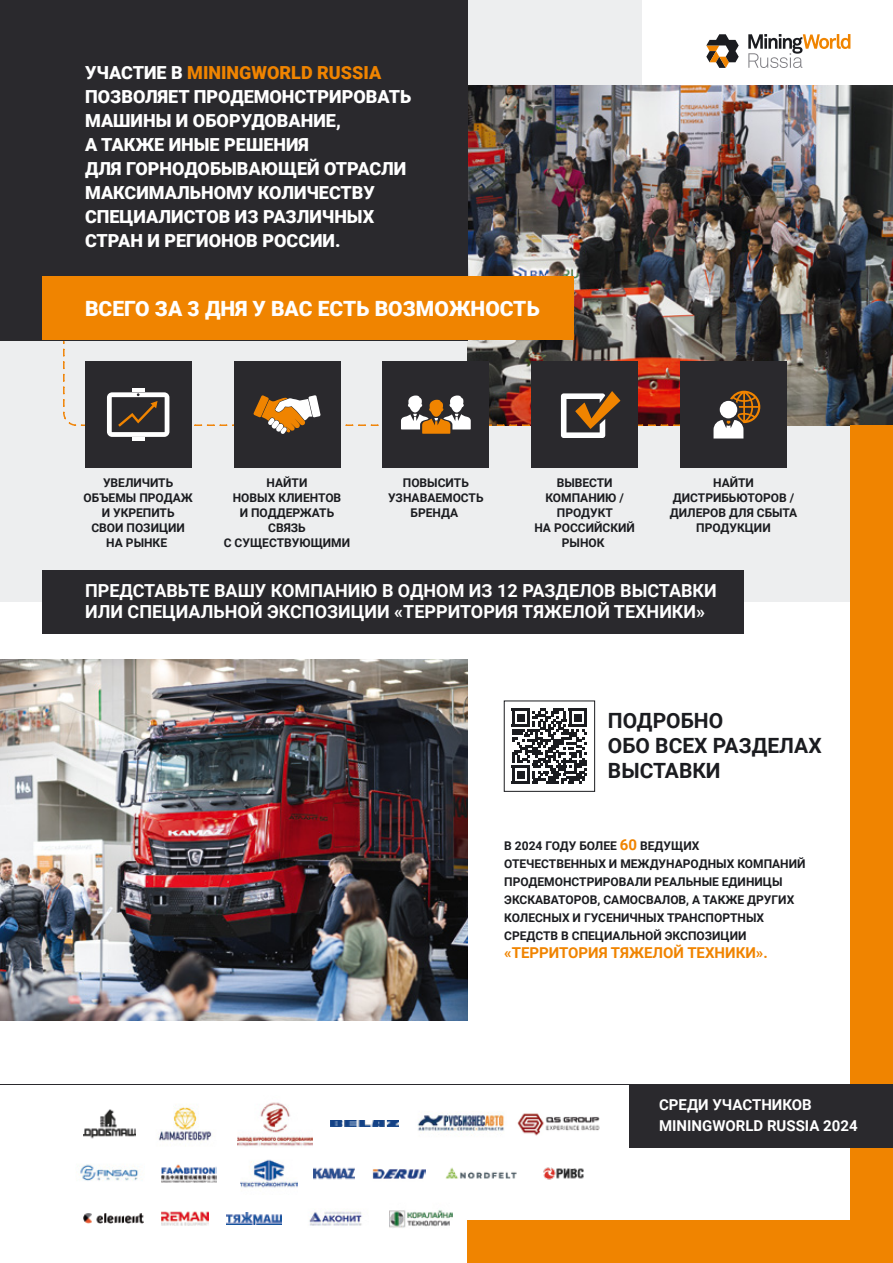
<style>
.page{position:relative;width:893px;height:1263px;background:#fff}
.page>*{position:absolute;margin:0;border:0;box-sizing:border-box;transform-origin:0 0}
.t1{font:700 21px/25.2px "Roboto";color:#1b1c20}
.t2{font:900 21px "Roboto";color:#fff}
.t3{font:900 18px/24px "Roboto";color:#fff}
.t4{font:700 18px/21px "Roboto";color:#fff}
.t5{font:700 15px/21px "Roboto";color:#fff}
.t6{font:700 15px "Roboto";color:#f08400}
.t7{font:700 12px/15px "Roboto";color:#1b1c20;text-align:center}
.s1{color:#f08400}
.s2{font-size:15px;color:#f08400}
</style>
<div class="page">
<div style="left:0;top:85px;width:893px;height:517px;background:#edeeef"></div>
<div style="left:174px;top:0;width:468px;height:340px;background:#edeeef"></div>
<img style="left:468px;top:85px;width:425px;height:340px">
<img style="left:62px;top:204px;width:695px;height:223px">
<img style="left:83px;top:1109px;width:53px;height:30px">
<img style="left:158px;top:1105px;width:54px;height:41px">
<img style="left:237px;top:1102px;width:76px;height:45px">
<img style="left:330px;top:1120px;width:68px;height:7px">
<img style="left:417px;top:1111px;width:87px;height:25px">
<img style="left:517px;top:1113px;width:83px;height:23px">
<img style="left:80px;top:1164px;width:58px;height:17px">
<img style="left:161px;top:1164px;width:55px;height:19px">
<img style="left:241px;top:1159px;width:57px;height:29px">
<img style="left:314px;top:1167px;width:41px;height:13px">
<img style="left:373px;top:1169px;width:53px;height:10px">
<img style="left:445px;top:1167px;width:72px;height:12px">
<img style="left:543px;top:1167px;width:41px;height:13px">
<img style="left:84px;top:1213px;width:59px;height:11px">
<img style="left:161px;top:1211px;width:47px;height:15px">
<img style="left:226px;top:1213px;width:56px;height:11px">
<img style="left:309px;top:1211px;width:53px;height:15px">
<img style="left:389px;top:1210px;width:64px;height:18px">
<div style="left:850px;top:425px;width:43px;height:838px;background:#f08400"></div>
<div style="left:0;top:0;width:468px;height:340px;background:#2a292d"></div>
<svg style="left:748px;top:34px;width:102px;height:34px"></svg>
<svg style="left:706px;top:34px;width:33px;height:34px"></svg>
<div style="left:85px;top:361px;width:106px;height:107px;background:#2a292d"></div>
<hr style="left:132px;top:388px;width:12px;height:4px;background:#fff">
<svg style="left:107px;top:392px;width:62px;height:49px"></svg>
<div style="left:383px;top:361px;width:106px;height:107px;background:#2a292d"></div>
<svg style="left:401px;top:395px;width:70px;height:39px"></svg>
<div style="left:234px;top:361px;width:106px;height:107px;background:#2a292d"></div>
<div style="left:531px;top:361px;width:107px;height:107px;background:#2a292d"></div>
<div style="left:680px;top:361px;width:107px;height:107px;background:#2a292d"></div>
<svg style="left:253px;top:395px;width:68px;height:39px"></svg>
<div style="left:468px;top:1220px;width:425px;height:43px;background:#f08400"></div>
<div style="left:43px;top:276px;width:531px;height:64px;background:#f08400"></div>
<img style="left:0;top:659px;width:468px;height:361px">
<div style="left:629px;top:1084px;width:264px;height:64px;background:#2a292d"></div>
<hr style="left:0;top:1084px;width:629px;height:1px;background:#2a292d">
<div style="left:43px;top:570px;width:701px;height:64px;background:#2a292d"></div>
<div style="left:504px;top:701px;width:91px;height:90px;background:#fff;border:1px solid #1b1c20"></div>
<svg style="left:512px;top:709px;width:75px;height:75px"></svg>
<svg style="left:713px;top:391px;width:47px;height:47px"></svg>
<svg style="left:561px;top:391px;width:59px;height:47px"></svg>
<h2 class="t3" style="left:85px;top:60px;width:328px">УЧАСТИЕ В <span class="s1">MININGWORLD RUSSIA<br></span>ПОЗВОЛЯЕТ ПРОДЕМОНСТРИРОВАТЬ<br>МАШИНЫ И ОБОРУДОВАНИЕ,<br>А ТАКЖЕ ИНЫЕ РЕШЕНИЯ<br>ДЛЯ ГОРНОДОБЫВАЮЩЕЙ ОТРАСЛИ<br>МАКСИМАЛЬНОМУ КОЛИЧЕСТВУ<br>СПЕЦИАЛИСТОВ ИЗ РАЗЛИЧНЫХ<br>СТРАН И РЕГИОНОВ РОССИИ.</h2>
<h1 class="t2" style="left:85px;top:294px;width:456px">ВСЕГО ЗА 3 ДНЯ У ВАС ЕСТЬ ВОЗМОЖНОСТЬ</h1>
<p class="t7" style="left:224px;top:475px;width:128px">НАЙТИ<br>НОВЫХ КЛИЕНТОВ<br>И ПОДДЕРЖАТЬ<br>СВЯЗЬ<br>С СУЩЕСТВУЮЩИМИ</p>
<p class="t7" style="left:534px;top:474px;width:102px">ВЫВЕСТИ<br>КОМПАНИЮ /<br>ПРОДУКТ<br>НА РОССИЙСКИЙ<br>РЫНОК</p>
<p class="t7" style="left:670px;top:475px;width:129px">НАЙТИ<br>ДИСТРИБЬЮТОРОВ /<br>ДИЛЕРОВ ДЛЯ СБЫТА<br>ПРОДУКЦИИ</p>
<p class="t7" style="left:84px;top:474px;width:111px">УВЕЛИЧИТЬ<br>ОБЪЕМЫ ПРОДАЖ<br>И УКРЕПИТЬ<br>СВОИ ПОЗИЦИИ<br>НА РЫНКЕ</p>
<p class="t7" style="left:388px;top:474px;width:97px">ПОВЫСИТЬ<br>УЗНАВАЕМОСТЬ<br>БРЕНДА</p>
<h2 class="t4" style="left:85px;top:579px;width:633px">ПРЕДСТАВЬТЕ ВАШУ КОМПАНИЮ В ОДНОМ ИЗ 12 РАЗДЕЛОВ ВЫСТАВКИ<br>ИЛИ СПЕЦИАЛЬНОЙ ЭКСПОЗИЦИИ «ТЕРРИТОРИЯ ТЯЖЕЛОЙ ТЕХНИКИ»</h2>
<h1 class="t1" style="left:608px;top:707px;width:215px">ПОДРОБНО<br>ОБО ВСЕХ РАЗДЕЛАХ<br>ВЫСТАВКИ</h1>
<p class="t7" style="left:504px;top:836px;width:303px;line-height:18px;text-align:left">В 2024 ГОДУ БОЛЕЕ <span class="s2">60</span> ВЕДУЩИХ<br>ОТЕЧЕСТВЕННЫХ И МЕЖДУНАРОДНЫХ КОМПАНИЙ ПРОДЕМОНСТРИРОВАЛИ РЕАЛЬНЫЕ ЕДИНИЦЫ ЭКСКАВАТОРОВ, САМОСВАЛОВ, А ТАКЖЕ ДРУГИХ КОЛЕСНЫХ И ГУСЕНИЧНЫХ ТРАНСПОРТНЫХ СРЕДСТВ В СПЕЦИАЛЬНОЙ ЭКСПОЗИЦИИ</p>
<p class="t6" style="left:504px;top:942px;width:265px">«ТЕРРИТОРИЯ ТЯЖЕЛОЙ ТЕХНИКИ».</p>
<p class="t5" style="left:659px;top:1094px;width:200px">СРЕДИ УЧАСТНИКОВ<br>MININGWORLD RUSSIA 2024</p>
</div>
